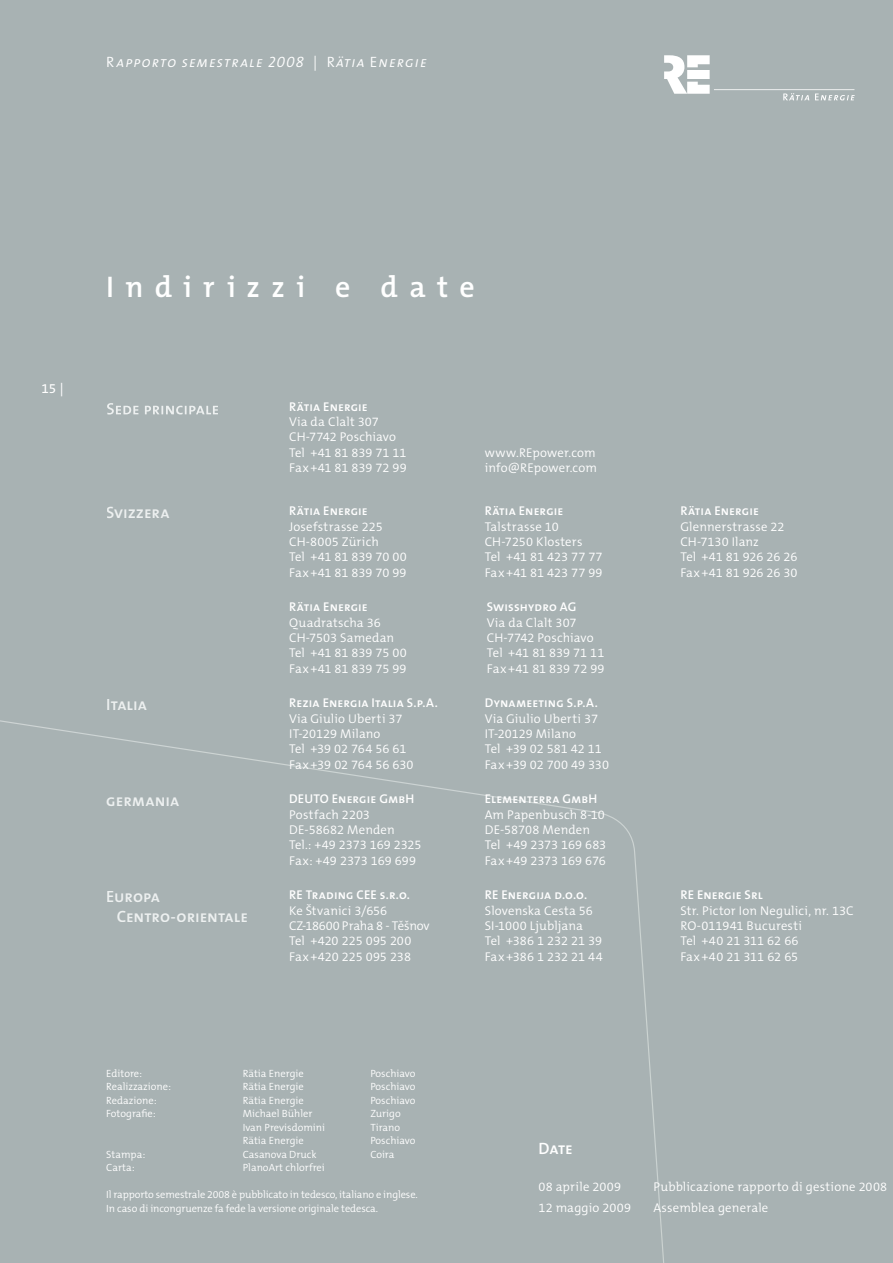
<style>
.page{position:relative;width:893px;height:1263px;background:#a8b2b3}
.page>*{position:absolute;margin:0;border:0;box-sizing:border-box;transform-origin:0 0}
.t1{font:600 30px "The Mix B6";letter-spacing:.375em;color:#fff}
.t2{font:16.5px/19.5px "The Sans Semi Bold Caps";color:#edf0f0}
.t3{font:16.5px "The Sans Semi Bold Caps";color:#fff}
.t4{font:italic 15px "The Sans Semi Light Caps";letter-spacing:.065em;color:#fff}
.t5{font:13.5px "The Mix B5 Plain";color:#fff}
.t6{font:300 12.75px/15.3px "The Mix B4";letter-spacing:.005em;color:#fff}
.t7{font:12.75px "The Sans Semi Bold Caps";letter-spacing:.01em;color:#fff}
.t8{font:300 12.75px/15.3px "The Mix B W4";letter-spacing:-.005em;color:#fff}
.t9{font:300 10.5px/13.5px "The Mix B4";color:#fff}
.s1{font-style:normal}
</style>
<div class="page">
<svg style="left:0;top:720px;width:664px;height:543px"></svg>
<hr style="left:714px;top:89px;width:140px;height:1px;background:#fff">
<svg style="left:664px;top:55px;width:46px;height:39px"></svg>
<svg style="left:783px;top:93px;width:26px;height:7px"></svg>
<svg style="left:815px;top:94px;width:40px;height:6px"></svg>
<svg style="left:107px;top:403px;width:111px;height:11px"></svg>
<div style="left:107px;top:797px;width:72px;height:9px;background:#a8b2b3"></div>
<div style="left:108px;top:891px;width:52px;height:11px;background:#a8b2b3"></div>
<div style="left:106px;top:910px;width:141px;height:12px;background:#a8b2b3"></div>
<p class="t4" style="left:106px;top:52px;width:322px"><span class="s1">R</span>apporto semestrale 2008 | <span class="s1">R</span>ätia <span class="s1">E</span>nergie</p>
<p class="t5" style="left:41px;top:381px;width:24px">15 |</p>
<h1 class="t1" style="left:106px;top:270px;width:370px">Indirizzi e date</h1>
<p class="t7" style="left:289px;top:398px;width:80px">Rätia Energie</p>
<p class="t6" style="left:289px;top:415px;width:119px">Via da Clalt 307<br>CH-7742 Poschiavo<br>Tel +41 81 839 71 11<br>Fax +41 81 839 72 99</p>
<p class="t6" style="left:485px;top:445px;width:114px">www.REpower.com info@REpower.com</p>
<p class="t2" style="left:106px;top:503px;width:65px">Svizzera</p>
<p class="t7" style="left:289px;top:503px;width:80px">Rätia Energie</p>
<p class="t6" style="left:289px;top:519px;width:119px">Josefstrasse 225<br>CH-8005 Zürich<br>Tel +41 81 839 70 00<br>Fax +41 81 839 70 99</p>
<p class="t7" style="left:485px;top:503px;width:80px">Rätia Energie</p>
<p class="t6" style="left:485px;top:519px;width:119px">Talstrasse 10<br>CH-7250 Klosters<br>Tel +41 81 423 77 77<br>Fax +41 81 423 77 99</p>
<p class="t7" style="left:289px;top:599px;width:80px">Rätia Energie</p>
<p class="t6" style="left:289px;top:615px;width:119px">Quadratscha 36<br>CH-7503 Samedan<br>Tel +41 81 839 75 00<br>Fax +41 81 839 75 99</p>
<p class="t7" style="left:487px;top:599px;width:91px">Swisshydro AG</p>
<p class="t6" style="left:487px;top:615px;width:119px">Via da Clalt 307<br>CH-7742 Poschiavo<br>Tel +41 81 839 71 11<br>Fax +41 81 839 72 99</p>
<p class="t2" style="left:106px;top:695px;width:42px">Italia</p>
<p class="t7" style="left:289px;top:695px;width:150px">Rezia Energia Italia S.p.A.</p>
<p class="t6" style="left:289px;top:711px;width:126px">Via Giulio Uberti 37<br>IT-20129 Milano<br>Tel +39 02 764 56 61<br>Fax +39 02 764 56 630</p>
<p class="t7" style="left:485px;top:695px;width:115px">Dynameeting S.p.A.</p>
<p class="t6" style="left:485px;top:711px;width:126px">Via Giulio Uberti 37<br>IT-20129 Milano<br>Tel +39 02 581 42 11<br>Fax +39 02 700 49 330</p>
<p class="t2" style="left:106px;top:791px;width:75px">germania</p>
<p class="t7" style="left:289px;top:791px;width:127px">DEUTO Energie GmbH</p>
<p class="t6" style="left:289px;top:807px;width:134px">Postfach 2203<br>DE-58682 Menden<br>Tel.: +49 2373 169 2325<br>Fax: +49 2373 169 699</p>
<p class="t7" style="left:485px;top:791px;width:114px">Elementerra GmbH</p>
<p class="t6" style="left:485px;top:807px;width:123px">Am Papenbusch 8-10<br>DE-58708 Menden<br>Tel +49 2373 169 683<br>Fax +49 2373 169 676</p>
<p class="t2" style="left:117px;top:887px;width:133px;text-indent:-10px">Europa<br>Centro-orientale</p>
<p class="t7" style="left:289px;top:887px;width:122px">RE Trading CEE s.r.o.</p>
<p class="t8" style="left:289px;top:903px;width:142px">Ke Štvanici 3/656<br>CZ-18600 Praha 8 - Těšnov<br>Tel +420 225 095 200<br>Fax +420 225 095 238</p>
<p class="t7" style="left:485px;top:887px;width:104px">RE Energija d.o.o.</p>
<p class="t6" style="left:485px;top:903px;width:119px">Slovenska Cesta 56<br>SI-1000 Ljubljana<br>Tel +386 1 232 21 39<br>Fax +386 1 232 21 44</p>
<p class="t7" style="left:680px;top:503px;width:80px">Rätia Energie</p>
<p class="t6" style="left:680px;top:519px;width:119px">Glennerstrasse 22<br>CH-7130 Ilanz<br>Tel +41 81 926 26 26<br>Fax +41 81 926 26 30</p>
<p class="t7" style="left:680px;top:887px;width:84px">RE Energie Srl</p>
<p class="t6" style="left:680px;top:903px;width:175px">Str. Pictor Ion Negulici, nr. 13C<br>RO-011941 Bucuresti<br>Tel +40 21 311 62 66<br>Fax +40 21 311 62 65</p>
<p class="t9" style="left:106px;top:1066px;width:37px">Editore:</p>
<p class="t9" style="left:243px;top:1066px;width:62px">Rätia Energie</p>
<p class="t9" style="left:370px;top:1066px;width:47px">Poschiavo</p>
<p class="t9" style="left:106px;top:1080px;width:66px">Realizzazione:</p>
<p class="t9" style="left:243px;top:1080px;width:62px">Rätia Energie</p>
<p class="t9" style="left:370px;top:1080px;width:47px">Poschiavo</p>
<p class="t9" style="left:106px;top:1093px;width:52px">Redazione:</p>
<p class="t9" style="left:243px;top:1093px;width:62px">Rätia Energie</p>
<p class="t9" style="left:370px;top:1093px;width:47px">Poschiavo</p>
<p class="t9" style="left:106px;top:1107px;width:51px">Fotografie:</p>
<p class="t9" style="left:243px;top:1107px;width:71px">Michael Bühler</p>
<p class="t9" style="left:370px;top:1107px;width:32px">Zurigo</p>
<p class="t9" style="left:243px;top:1120px;width:84px">Ivan Previsdomini</p>
<p class="t9" style="left:370px;top:1120px;width:31px">Tirano</p>
<p class="t9" style="left:243px;top:1134px;width:62px">Rätia Energie</p>
<p class="t9" style="left:370px;top:1134px;width:47px">Poschiavo</p>
<p class="t9" style="left:106px;top:1147px;width:40px">Stampa:</p>
<p class="t9" style="left:243px;top:1147px;width:75px">Casanova Druck</p>
<p class="t9" style="left:370px;top:1147px;width:26px">Coira</p>
<p class="t9" style="left:106px;top:1161px;width:30px">Carta:</p>
<p class="t9" style="left:243px;top:1161px;width:84px">PlanoArt chlorfrei</p>
<p class="t9" style="left:106px;top:1188px;width:313px">Il rapporto semestrale 2008 è pubblicato in tedesco, italiano e inglese.<br>In caso di incongruenze fa fede la versione originale tedesca.</p>
<p class="t3" style="left:538px;top:1137px;width:36px">Date</p>
<p class="t6" style="left:538px;top:1179px;width:84px">08 aprile 2009</p>
<p class="t6" style="left:653px;top:1179px;width:235px">Pubblicazione rapporto di gestione 2008</p>
<p class="t6" style="left:538px;top:1200px;width:94px">12 maggio 2009</p>
<p class="t6" style="left:653px;top:1200px;width:117px">Assemblea generale</p>
</div>
